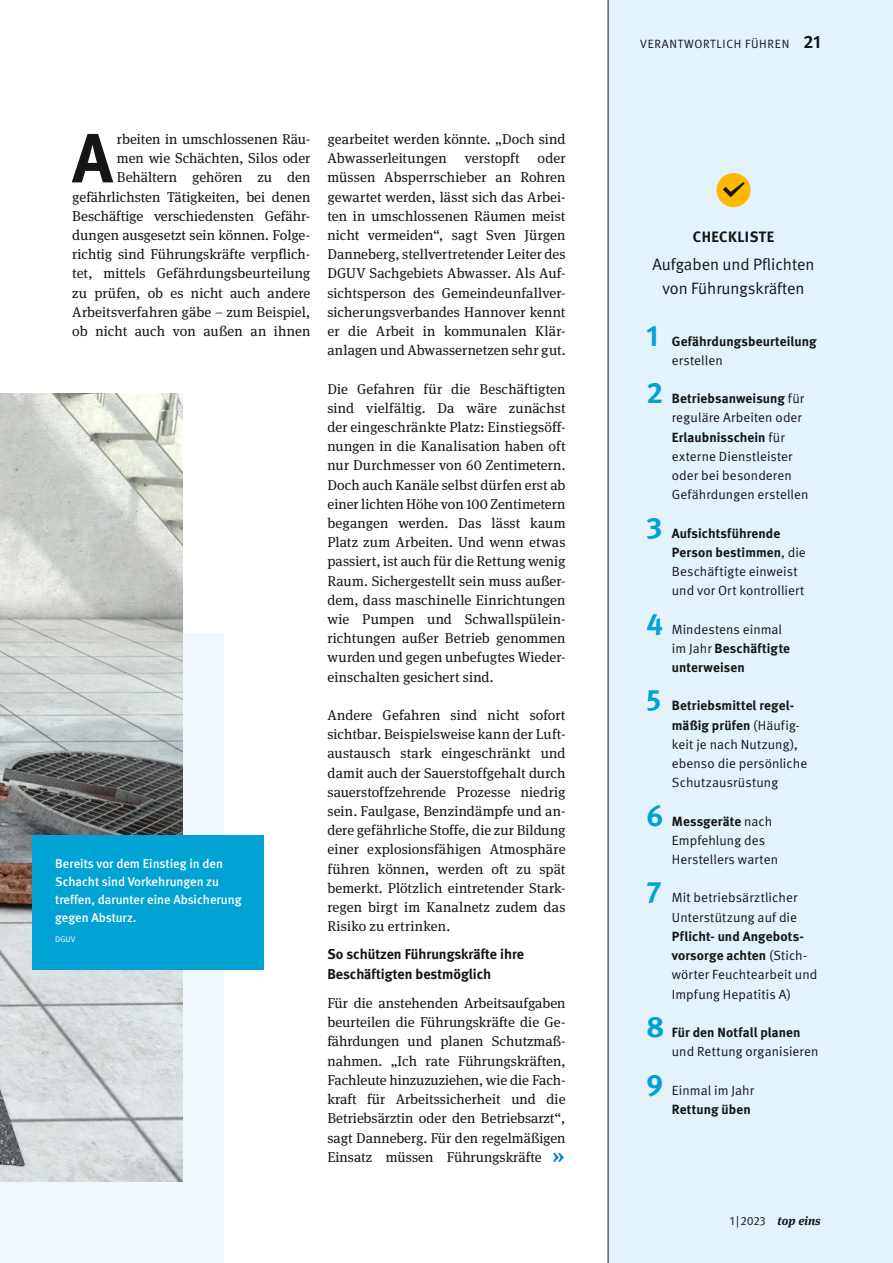
<style>
.page{position:relative;width:893px;height:1263px;background:#fff}
.page>*{position:absolute;margin:0;border:0;box-sizing:border-box;transform-origin:0 0}
.t1{font:700 69.45px "DGUV Meta";color:#151616}
.t2{font:16.5px/24px "DGUV Meta";color:#151616;text-align:center}
.t3{font:700 15px "DGUV Meta";letter-spacing:.035em;color:#151616}
.t4{font:14.25px/19.2px "DGUV Meta Serif";color:#151616;text-align:justify}
.t5{font:700 14.25px/19.5px "DGUV Meta";color:#151616}
.t6{font:13.35px/19.2px "DGUV Meta";letter-spacing:.005em;color:#151616}
.t7{font:700 13.35px/19.2px "DGUV Meta";letter-spacing:.005em;color:#151616}
.t8{font:500 12.75px/18px "DGUV Meta";color:#fff}
.t9{font:12px "DGUV Meta";letter-spacing:.06em;color:#151616}
.t10{font:italic 700 12px "DGUV Meta Serif";color:#151616}
.t11{font:8.25px "DGUV Meta";color:#fff}
.s1{font-weight:700;font-size:18px}
.s2{font-size:29.55px;color:#00a3d4}
.s3{font-weight:400}
.s4{font-weight:700;font-size:29.55px;color:#00a3d4}
.s5{font-weight:700}
.s6{font-family:"DGUV Meta";font-weight:400;font-style:normal}
</style>
<div class="page">
<div style="left:0;top:634px;width:223px;height:629px;background:#f0f8fd"></div>
<img style="left:0;top:394px;width:183px;height:787px">
<div style="left:32px;top:835px;width:232px;height:135px;background:#00a3d4"></div>
<div style="left:608px;top:0;width:285px;height:1263px;background:#e4f2fc"></div>
<div style="left:716px;top:173px;width:34px;height:34px;background:#fbba00;border-radius:50%"></div>
<svg style="left:723px;top:182px;width:22px;height:15px"></svg>
<hr style="left:608px;top:0;width:1px;height:1263px;background:#151616">
<p class="t4" style="left:72px;top:130px;width:240px;text-align:right">rbeiten in umschlossenen Räu-<br>men wie Schächten, Silos oder Behältern gehören zu den gefährlichsten Tätigkeiten, bei denen Beschäftige verschiedensten Gefähr&shy;dungen ausgesetzt sein können. Folge&shy;richtig sind Führungskräfte verpflich&shy;tet, mittels Gefährdungsbeurteilung zu prüfen, ob es nicht auch andere Arbeitsverfahren gäbe – zum Beispiel, ob nicht auch von außen an ihnen</p>
<p class="t1" style="left:72px;top:117px;width:42px">A</p>
<p class="t8" style="left:55px;top:855px;width:188px">Bereits vor dem Einstieg in den<br>Schacht sind Vorkehrungen zu treffen, darunter eine Absicherung gegen Absturz.</p>
<p class="t11" style="left:55px;top:934px;width:22px">DGUV</p>
<p class="t4" style="left:327px;top:130px;width:240px">gearbeitet werden könnte. „Doch sind<br>Abwasserleitungen</p>
<p class="t4" style="left:327px;top:149px;width:240px;text-indent:210px">oder müssen Absperrschieber an Rohren gewartet werden, lässt sich das Arbei&shy;ten in umschlossenen Räumen meist nicht vermeiden“, sagt Sven Jürgen Danneberg, stellvertretender Leiter des DGUV Sachgebiets Abwasser. Als Auf&shy;sichtsperson des Gemeindeunfallver&shy;sicherungsverbandes Hannover kennt er die Arbeit in kommunalen Klär&shy;anlagen und Abwassernetzen sehr gut.</p>
<p class="t4" style="left:327px;top:379px;width:240px">Die Gefahren für die Beschäftigten sind vielfältig. Da wäre zunächst der eingeschränkte Platz: Einstiegsöff&shy;nungen in die Kanalisation haben oft nur Durchmesser von 60 Zentimetern.<br>Doch auch Kanäle selbst dürfen erst ab einer lichten Höhe von 100 Zentimetern begangen werden. Das lässt kaum Platz zum Arbeiten. Und wenn etwas passiert, ist auch für die Rettung wenig Raum. Sichergestellt sein muss außer&shy;dem, dass maschinelle Einrichtungen wie Pumpen und Schwallspülein&shy;richtungen außer Betrieb genommen wurden und gegen unbefugtes Wieder&shy;einschalten gesichert sind.</p>
<p class="t4" style="left:327px;top:706px;width:240px">Andere Gefahren sind nicht sofort sichtbar. Beispielsweise kann der Luft&shy;austausch stark eingeschränkt und damit auch der Sauerstoffgehalt durch sauerstoffzehrende Prozesse niedrig sein. Faulgase, Benzindämpfe und an&shy;dere gefährliche Stoffe, die zur Bildung einer explosionsfähigen Atmosphäre führen können, werden oft zu spät bemerkt. Plötzlich eintretender Stark&shy;regen birgt im Kanalnetz zudem das Risiko zu ertrinken.</p>
<h4 class="t5" style="left:327px;top:945px;width:198px">So schützen Führungskräfte ihre<br>Beschäftigten bestmöglich</h4>
<p class="t4" style="left:327px;top:994px;width:240px;text-align:left">Für die anstehenden Arbeitsaufgaben beurteilen die Führungskräfte die Ge&shy;fährdungen und planen Schutzmaß&shy;nahmen. „Ich rate Führungskräften, Fachleute hinzuzuziehen, wie die Fach-- kraft für Arbeitssicherheit und die Betriebsärztin oder den Betriebsarzt“, sagt Danneberg. Für den regelmäßigen Einsatz müssen Führungskräfte</p>
<p class="t4" style="left:465px;top:149px;width:56px">verstopft</p>
<p class="t9" style="left:640px;top:37px;width:182px">VERANTWORTLICH FÜHREN <span class="s1">21</span></p>
<h4 class="t3" style="left:693px;top:228px;width:83px">CHECKLISTE</h4>
<p class="t2" style="left:652px;top:253px;width:164px">Aufgaben und Pflichten von Führungskräften</p>
<p class="t7" style="left:672px;top:332px;width:146px;text-indent:-26px"><span class="s2">1</span> Gefährdungsbeurteilung <span class="s3">erstellen</span></p>
<p class="t6" style="left:672px;top:389px;width:138px;text-indent:-26px"><span class="s4">2</span> <span class="s5">Betriebsanweisung</span> für reguläre Arbeiten oder<br><span class="s5">Erlaubnisschein</span> für externe Dienstleister oder bei besonderen<br>Gefährdungen erstellen</p>
<p class="t6" style="left:672px;top:524px;width:136px;text-indent:-26px"><span class="s4">3</span> <span class="s5">Aufsichtsführende<br>Person bestimmen</span>, die<br>Beschäftigte einweist und vor Ort kontrolliert</p>
<p class="t7" style="left:672px;top:620px;width:120px;text-indent:-26px"><span class="s2">4</span> <span class="s3">Mindestens einmal im Jahr</span> Beschäftigte unterweisen</p>
<p class="t6" style="left:672px;top:696px;width:137px;text-indent:-26px"><span class="s4">5</span> <span class="s5">Betriebsmittel regel&shy;mäßig prüfen</span> (Häufig&shy;keit je nach Nutzung), ebenso die persönliche<br>Schutzausrüstung</p>
<p class="t6" style="left:672px;top:812px;width:108px;text-indent:-26px"><span class="s4">6</span> <span class="s5">Messgeräte</span> nach<br>Empfehlung des<br>Herstellers warten</p>
<p class="t6" style="left:672px;top:888px;width:147px;text-indent:-26px"><span class="s4">7</span> Mit betriebsärztlicher<br>Unterstützung auf die<br><span class="s5">Pflicht- und Angebots&shy;vorsorge achten</span> (Stich&shy;wörter Feuchtearbeit und<br>Impfung Hepatitis A)</p>
<p class="t6" style="left:672px;top:1023px;width:148px;text-indent:-26px"><span class="s4">8</span> <span class="s5">Für den Notfall planen </span>und Rettung organisieren</p>
<p class="t6" style="left:646px;top:1080px;width:109px;text-align:right"><span class="s4">9</span> Einmal im Jahr<br><span class="s5">Rettung üben</span></p>
<p class="t10" style="left:730px;top:1213px;width:92px"><span class="s6">1|2023</span> top eins</p>
</div>
